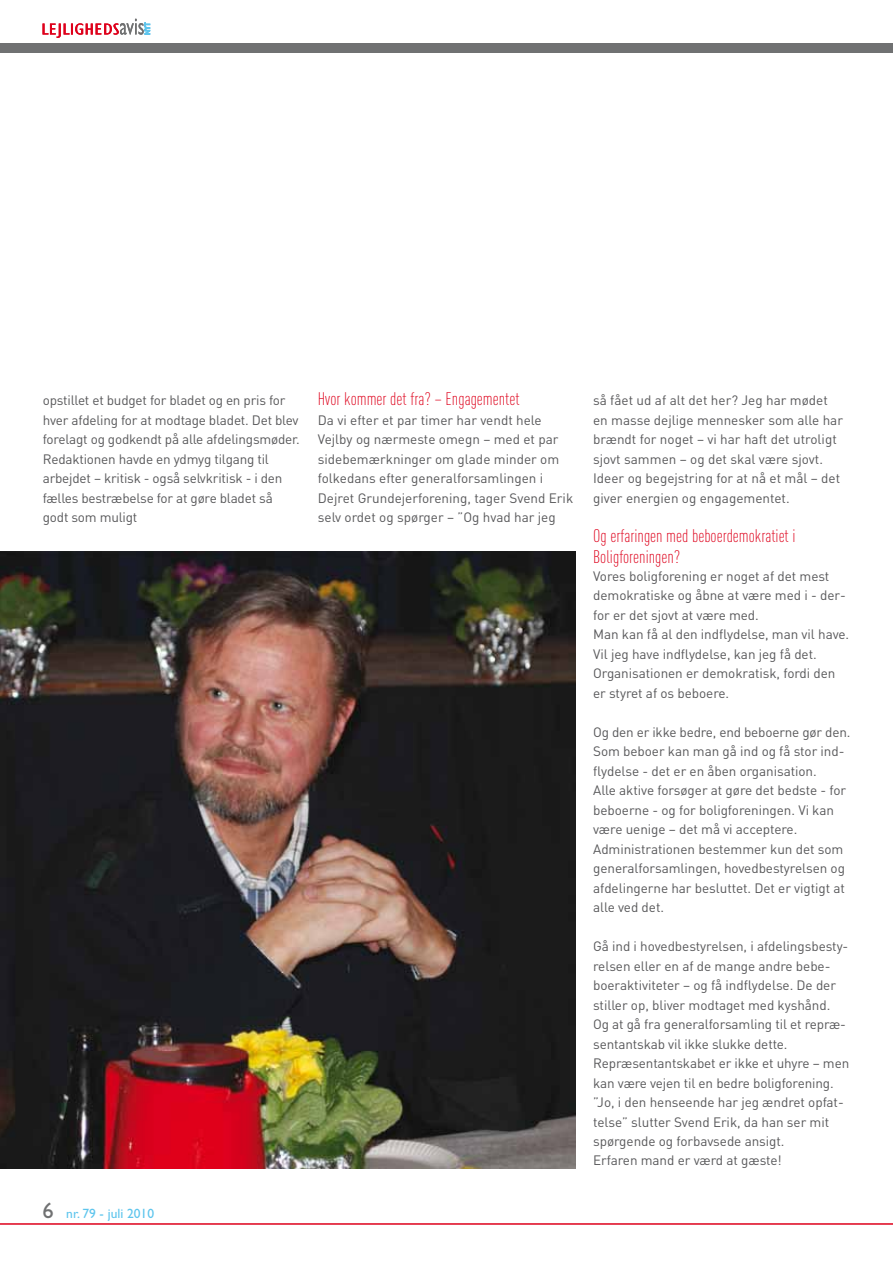
<style>
.page{position:relative;width:893px;height:1263px;background:#fff}
.page>*{position:absolute;margin:0;border:0;box-sizing:border-box;transform-origin:0 0}
.t1{font:300 18px/21px "DIN Cond";color:#de001b}
.t2{font:13.5px/19.5px "DIN";letter-spacing:-.005em;color:#58585a}
.t3{font:13.5px "Gill Sans";color:#5ec5ed}
.s1{font-size:22.5px;color:#707172}
</style>
<div class="page">
<hr style="left:0;top:1223px;width:893px;height:2px;background:#de001b">
<div style="left:0;top:43px;width:893px;height:10px;background:#707172"></div>
<svg style="left:43px;top:19px;width:108px;height:19px"></svg>
<img style="left:0;top:551px;width:575px;height:618px">
<p class="t2" style="left:43px;top:391px;width:258px">opstillet et budget for bladet og en pris for hver afdeling for at modtage bladet. Det blev forelagt og godkendt på alle afdelingsmøder.<br>Redaktionen havde en ydmyg tilgang til arbejdet – kritisk - også selvkritisk - i den fælles bestræbelse for at gøre bladet så godt som muligt</p>
<h1 class="t1" style="left:318px;top:388px;width:203px">Hvor kommer det fra? – Engagementet</h1>
<p class="t2" style="left:318px;top:410px;width:257px">Da vi efter et par timer har vendt hele Vejlby og nærmeste omegn – med et par sidebemærkninger om glade minder om folkedans efter generalforsamlingen i Dejret Grundejerforening, tager Svend Erik selv ordet og spørger – ”Og hvad har jeg</p>
<p class="t3" style="left:43px;top:1206px;width:113px"><span class="s1">6</span> nr. 79 - juli 2010</p>
<p class="t2" style="left:593px;top:391px;width:251px">så fået ud af alt det her? Jeg har mødet en masse dejlige mennesker som alle har brændt for noget – vi har haft det utroligt sjovt sammen – og det skal være sjovt.<br>Ideer og begejstring for at nå et mål – det giver energien og engagementet.</p>
<h1 class="t1" style="left:593px;top:525px;width:204px">Og erfaringen med beboerdemokratiet i<br>Boligforeningen?</h1>
<p class="t2" style="left:593px;top:566px;width:258px">Vores boligforening er noget af det mest demokratiske og åbne at være med i - der&shy;for er det sjovt at være med.<br>Man kan få al den indflydelse, man vil have.<br>Vil jeg have indflydelse, kan jeg få det.<br>Organisationen er demokratisk, fordi den er styret af os beboere.</p>
<p class="t2" style="left:593px;top:722px;width:259px">Og den er ikke bedre, end beboerne gør den.<br>Som beboer kan man gå ind og få stor ind&shy;flydelse - det er en åben organisation.<br>Alle aktive forsøger at gøre det bedste - for beboerne - og for boligforeningen. Vi kan være uenige – det må vi acceptere.<br>Administrationen bestemmer kun det som generalforsamlingen, hovedbestyrelsen og afdelingerne har besluttet. Det er vigtigt at alle ved det.</p>
<p class="t2" style="left:593px;top:937px;width:258px">Gå ind i hovedbestyrelsen, i afdelingsbesty&shy;relsen eller en af de mange andre bebe&shy;boeraktiviteter – og få indflydelse. De der stiller op, bliver modtaget med kyshånd.<br>Og at gå fra generalforsamling til et repræ&shy;sentantskab vil ikke slukke dette.<br>Repræsentantskabet er ikke et uhyre – men kan være vejen til en bedre boligforening. ”Jo, i den henseende har jeg ændret opfat&shy;telse” slutter Svend Erik, da han ser mit spørgende og forbavsede ansigt.<br>Erfaren mand er værd at gæste!</p>
</div>
